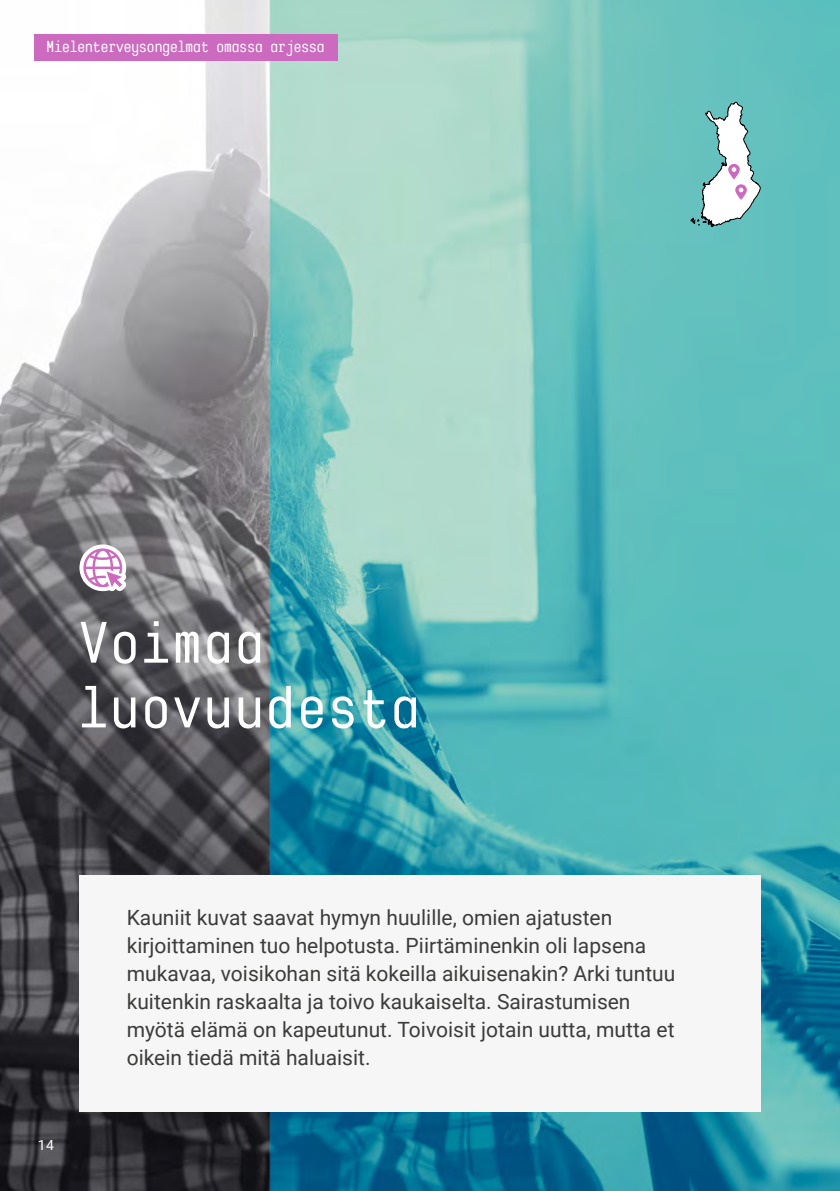
<style>
.page{position:relative;width:840px;height:1191px;background:#fff}
.page>*{position:absolute;margin:0;border:0;box-sizing:border-box;transform-origin:0 0}
.t1{font:500 59.8px/64.8px "Karben 205 Mono";letter-spacing:.045em;color:#fff}
.t2{font:21px/28px "Roboto";color:#3c3c3b}
.t3{font:500 16.2px "Karben 205 Mono";color:#fff}
.t4{font:14px "Roboto";color:#fff}
</style>
<div class="page">
<img style="left:0;top:0;width:839px;height:1191px">
<svg style="left:75px;top:534px;width:58px;height:74px"></svg>
<div style="left:34px;top:34px;width:303px;height:27px;background:#cb6abe"></div>
<div style="left:79px;top:874px;width:681px;height:237px;background:#f6f6f6"></div>
<svg style="left:689px;top:100px;width:71px;height:128px"></svg>
<p class="t3" style="left:47px;top:37px;width:279px">Mielenterveysongelmat omassa arjessa</p>
<h1 class="t1" style="left:79px;top:611px;width:341px">Voimaa luovuudesta</h1>
<p class="t4" style="left:38px;top:1135px;width:18px">14</p>
<p class="t2" style="left:127px;top:902px;width:550px">Kauniit kuvat saavat hymyn huulille, omien ajatusten kirjoittaminen tuo helpotusta. Piirtäminenkin oli lapsena mukavaa, voisikohan sitä kokeilla aikuisenakin? Arki tuntuu kuitenkin raskaalta ja toivo kaukaiselta. Sairastumisen myötä elämä on kapeutunut. Toivoisit jotain uutta, mutta et oikein tiedä mitä haluaisit.</p>
</div>
